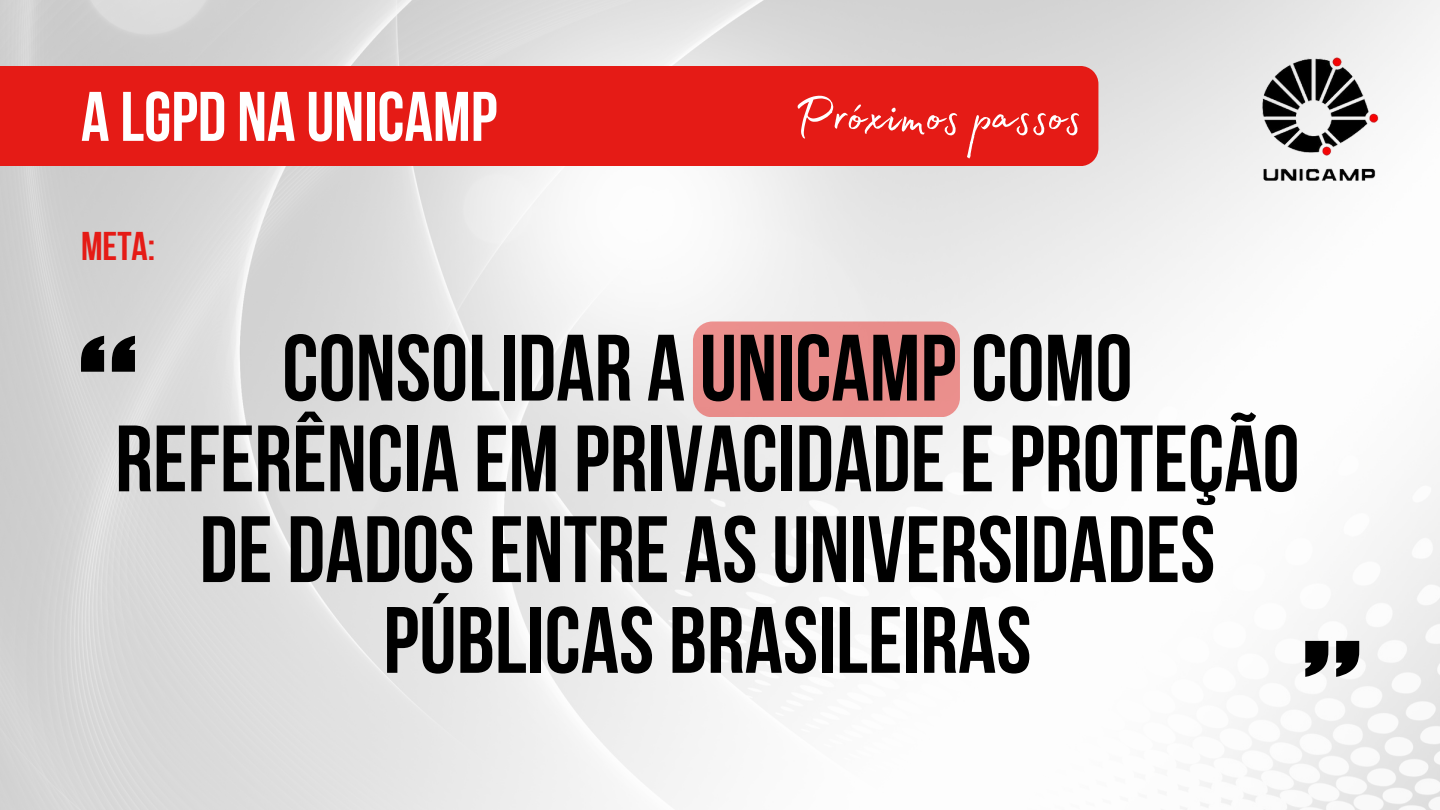
<style>
.page{position:relative;width:1440px;height:810px;background:#fff}
.page>*{position:absolute;margin:0;border:0;box-sizing:border-box;transform-origin:0 0}
.t1{font:700 94px/90.8px "Bebas Neue";color:#000;text-align:center}
.t2{font:700 70px "Bebas Neue";color:#fff}
.t3{font:70px "Madelyn Fill";color:#fff}
.t4{font:700 40px "Bebas Neue";color:#e51b16}
</style>
<div class="page">
<img style="left:1259px;top:51px;width:128px;height:139px">
<div style="left:0;top:66px;width:1098px;height:100px;background:#e51b16"></div>
<div style="left:693px;top:321px;width:267px;height:96px;background:#e98e8b;border-radius:19px"></div>
<svg style="left:81px;top:336px;width:54px;height:36px;background:#404040"></svg>
<svg style="left:1305px;top:641px;width:54px;height:36px"></svg>
<p class="t2" style="left:81px;top:88px;width:418px">A LGPD NA UNICAMP</p>
<p class="t3" style="left:793px;top:62px;width:291px">Próximos passos</p>
<p class="t4" style="left:81px;top:230px;width:76px">META:</p>
<p class="t1" style="left:115px;top:332px;width:1186px">CONSOLIDAR A UNICAMPCOMO<br>REFERÊNCIA EM PRIVACIDADEEPROTEÇÃO<br>DE DADOSENTRE ASUNIVERSIDADES<br>PÚBLICAS BRASILEIRAS</p>
</div>
